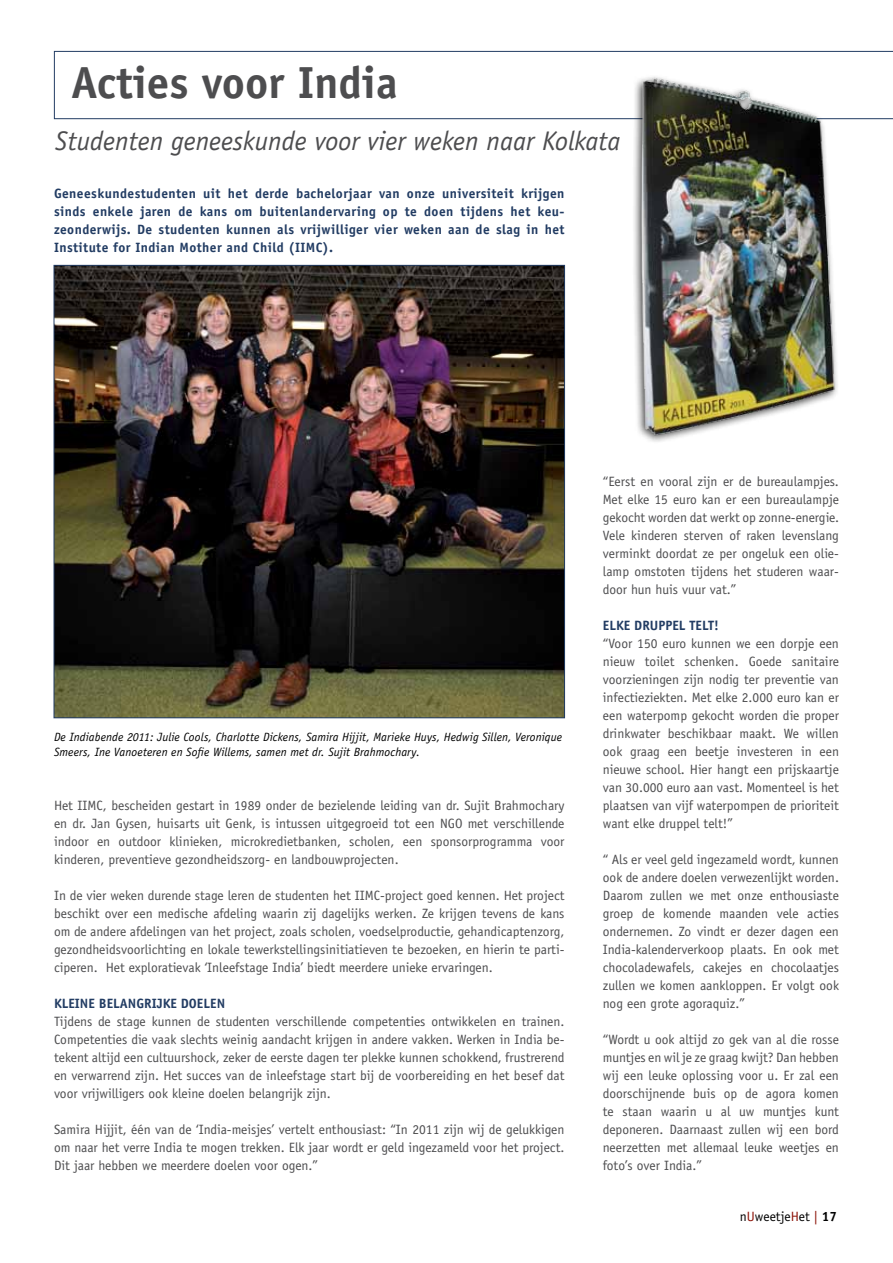
<style>
.page{position:relative;width:893px;height:1263px;background:#fff}
.page>*{position:absolute;margin:0;border:0;box-sizing:border-box;transform-origin:0 0}
.t1{font:700 45px "Officina Sans";color:#4d4d4f}
.t2{font:italic 27px "Officina Sans";color:#4d4d4f}
.t3{font:13.5px/18px "Officina Sans";color:#4d4d4f;text-align:justify}
.t4{font:700 13.5px/18px "Officina Sans";letter-spacing:.03em;color:#223c63;text-align:justify}
.t5{font:13.5px "Officina Sans";color:#000}
.t6{font:italic 12px/14.4px "Officina Sans";letter-spacing:.01em;color:#000}
.s1{color:#8b0f04}
.s2{font-weight:700}
</style>
<div class="page">
<svg style="left:54px;top:51px;width:839px;height:68px"></svg>
<img style="left:56px;top:267px;width:507px;height:449px">
<img style="left:628px;top:71px;width:211px;height:369px">
<h1 class="t1" style="left:71px;top:55px;width:328px">Acties voor India</h1>
<h2 class="t2" style="left:55px;top:125px;width:567px">Studenten geneeskunde voor vier weken naar Kolkata</h2>
<p class="t4" style="left:54px;top:184px;width:512px">Geneeskundestudenten uit het derde bachelorjaar van onze universiteit krijgen sinds enkele jaren de kans om buitenlandervaring op te doen tijdens het keu&shy;zeonderwijs. De studenten kunnen als vrijwilliger vier weken aan de slag in het Institute for Indian Mother and Child (IIMC).</p>
<p class="t6" style="left:54px;top:730px;width:510px">De Indiabende 2011: Julie Cools, Charlotte Dickens, Samira Hijjit, Marieke Huys, Hedwig Sillen, Veronique<br>Smeers, Ine Vanoeteren en Sofie Willems, samen met dr. Sujit Brahmochary.</p>
<p class="t3" style="left:54px;top:796px;width:512px">Het IIMC, bescheiden gestart in 1989 onder de bezielende leiding van dr. Sujit Brahmochary en dr. Jan Gysen, huisarts uit Genk, is intussen uitgegroeid tot een NGO met verschillende indoor en outdoor klinieken, microkredietbanken, scholen, een sponsorprogramma voor kinderen, preventieve gezondheidszorg- en landbouwprojecten.</p>
<p class="t3" style="left:54px;top:886px;width:512px">In de vier weken durende stage leren de studenten het IIMC-project goed kennen. Het project beschikt over een medische afdeling waarin zij dagelijks werken. Ze krijgen tevens de kans om de andere afdelingen van het project, zoals scholen, voedselproductie, gehandicaptenzorg, gezondheidsvoorlichting en lokale tewerkstellingsinitiatieven te bezoeken, en hierin te parti&shy;ciperen. Het exploratievak ‘Inleefstage India’ biedt meerdere unieke ervaringen.</p>
<p class="t4" style="left:54px;top:994px;width:16px">Kleine</p>
<p class="t4" style="left:99px;top:994px;width:9px">belan</p>
<p class="t4" style="left:136px;top:994px;width:53px">grijke doelen</p>
<p class="t3" style="left:54px;top:1012px;width:512px">Tijdens de stage kunnen de studenten verschillende competenties ontwikkelen en trainen.<br>Competenties die vaak slechts weinig aandacht krijgen in andere vakken. Werken in India be&shy;tekent altijd een cultuurshock, zeker de eerste dagen ter plekke kunnen schokkend, frustrerend en verwarrend zijn. Het succes van de inleefstage start bij de voorbereiding en het besef dat voor vrijwilligers ook kleine doelen belangrijk zijn.</p>
<p class="t3" style="left:54px;top:1120px;width:512px">Samira Hijjit, één van de ‘India-meisjes’ vertelt enthousiast: “In 2011 zijn wij de gelukkigen om naar het verre India te mogen trekken. Elk jaar wordt er geld ingezameld voor het project.<br>Dit jaar hebben we meerdere doelen voor ogen.”</p>
<p class="t3" style="left:603px;top:472px;width:238px">“Eerst en vooral zijn er de bureaulampjes.<br>Met elke 15 euro kan er een bureaulampje gekocht worden dat werkt op zonne-energie.<br>Vele kinderen sterven of raken levenslang verminkt doordat ze per ongeluk een olie&shy;lamp omstoten tijdens het studeren waar&shy;door hun huis vuur vat.”</p>
<p class="t4" style="left:603px;top:616px;width:14px">Elke</p>
<p class="t4" style="left:634px;top:616px;width:24px">druppel</p>
<p class="t4" style="left:690px;top:616px;width:31px">telt!</p>
<p class="t3" style="left:603px;top:634px;width:238px">“Voor 150 euro kunnen we een dorpje een nieuw toilet schenken. Goede sanitaire voorzieningen zijn nodig ter preventie van infectieziekten. Met elke 2.000 euro kan er een waterpomp gekocht worden die proper drinkwater beschikbaar maakt. We willen ook graag een beetje investeren in een nieuwe school. Hier hangt een prijskaartje van 30.000 euro aan vast. Momenteel is het plaatsen van vijf waterpompen de prioriteit want elke druppel telt!”</p>
<p class="t3" style="left:603px;top:850px;width:238px">“ Als er veel geld ingezameld wordt, kunnen ook de andere doelen verwezenlijkt worden.<br>Daarom zullen we met onze enthousiaste groep de komende maanden vele acties ondernemen. Zo vindt er dezer dagen een India-kalenderverkoop plaats. En ook met chocoladewafels, cakejes en chocolaatjes zullen we komen aankloppen. Er volgt ook nog een grote agoraquiz.”</p>
<p class="t3" style="left:603px;top:1030px;width:238px">“Wordt u ook altijd zo gek van al die rosse muntjes en wil je ze graag kwijt? Dan hebben wij een leuke oplossing voor u. Er zal een doorschijnende buis op de agora komen te staan waarin u al uw muntjes kunt deponeren. Daarnaast zullen wij een bord neerzetten met allemaal leuke weetjes en foto’s over India.”</p>
<p class="t5" style="left:740px;top:1209px;width:98px">n<span class="s1">U</span>weetje<span class="s1">H</span>et <span class="s1">|</span> <span class="s2">17</span></p>
</div>
